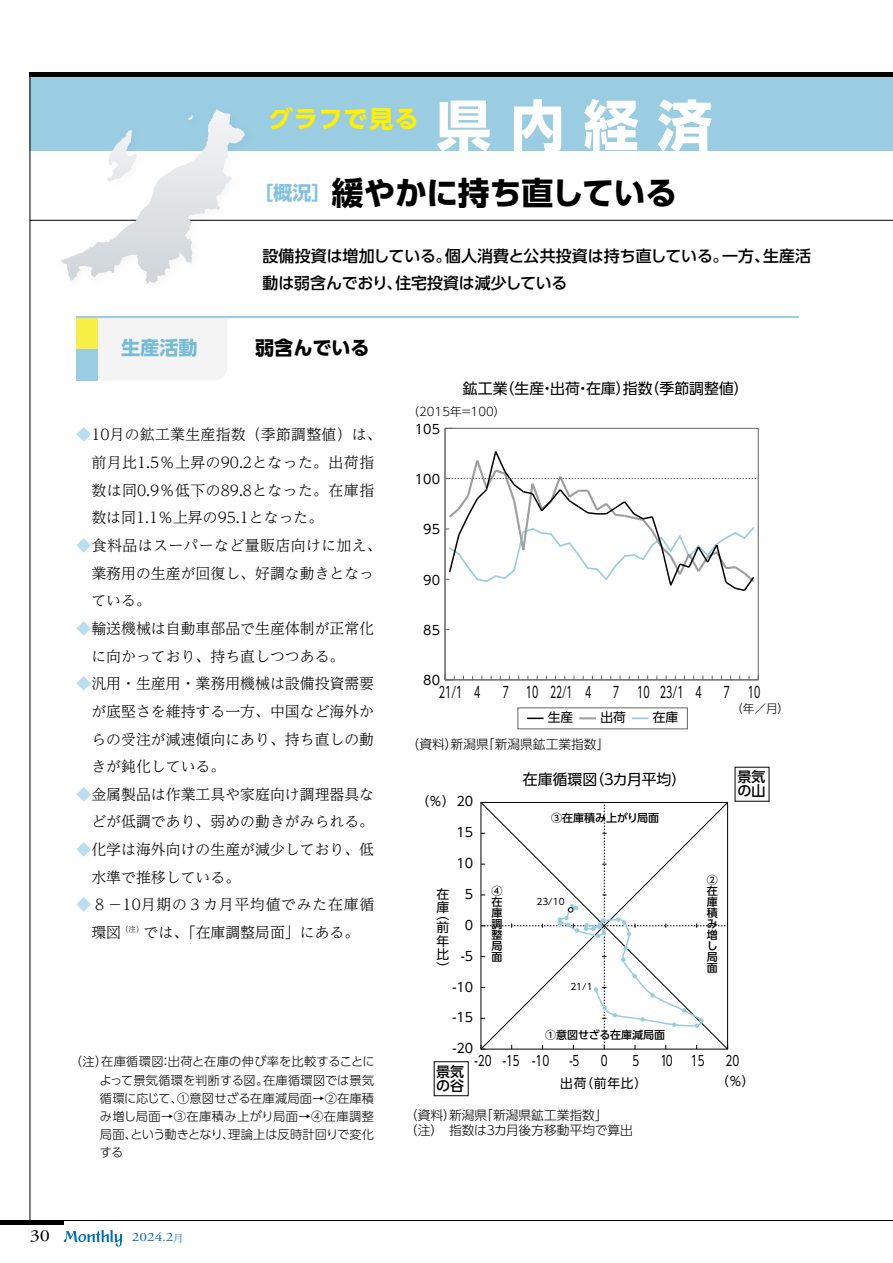
<style>
.page{position:relative;width:893px;height:1263px;background:#fff}
.page>*{position:absolute;margin:0;border:0;box-sizing:border-box;transform-origin:0 0}
.t1{font:700 55.35px "UD Shin Go Pr 6 N";color:#fff}
.t2{font:700 31.95px "UD Shin Go Pr 6 N";letter-spacing:-.005em;color:#000}
.t3{font:700 24.3px "UD Shin Go Pr 6 N";letter-spacing:.04em;color:#fef000}
.t4{font:700 19.2px "UD Shin Go Pr 6 N";color:#000}
.t5{font:16.95px "Adobe Garamond Pro";color:#000;scale:1.2 1}
.t6{font:500 15.9px/26.5px "UD Shin Go Pr 6 N";color:#000}
.t7{font:15.45px "UD Shin Go Pro";color:#000;scale:.59 1}
.t8{font:15.45px "UD Shin Go Pro";color:#000;scale:.62 1}
.t9{font:300 14.85px/27.6px "UD Reimin Pr 6 N";color:#000}
.t10{font:300 14.85px/27.6px "UD Reimin Pr 6 N";letter-spacing:.02em;color:#000}
.t11{font:300 14.85px/27.6px "UD Reimin Pr 6 N";letter-spacing:.05em;color:#000;text-align:center}
.t12{font:14.85px "UD Shin Go Pro";color:#000}
.t13{font:13.95px "UD Shin Go Pro";color:#000;scale:.75 1}
.t14{font:500 13.95px/14.4px "UD Shin Go Pro";color:#000}
.t15{font:300 12.75px/15.6px "UD Shin Go Pro";color:#000}
.t16{font:12.75px/13.5px "UD Shin Go Pro";color:#000}
.t17{font:12.75px "UD Shin Go Pr 6 N";color:#000}
.t18{font:12.75px "Adobe Garamond Pro";color:#006eb8;scale:1.2 1}
.t19{font:300 12.15px/18px "UD Shin Go Pr 6 N";letter-spacing:.015em;color:#000;text-align:justify}
.t20{font:300 11.7px "UD Shin Go Pro";color:#000}
.t21{font:500 10.95px/10.9px "UD Shin Go Pro";color:#000;text-align:justify}
.t22{font:9px "UD Shin Go Pro";color:#000}
.s1{color:#76bcd5}
.s2{color:#bcddef}
.s3{font-family:"Reim Pr 6 N";font-weight:300;font-size:10.35px}
</style>
<div class="page">
<div style="left:30px;top:72px;width:863px;height:79px;background:#9acce2"></div>
<div style="left:98px;top:318px;width:129px;height:62px;background:#f4f4f4"></div>
<div style="left:77px;top:317px;width:21px;height:32px;background:#f7ee46"></div>
<div style="left:77px;top:349px;width:21px;height:32px;background:#9acce2"></div>
<hr style="left:77px;top:317px;width:722px;height:1px;background:#9acce2">
<hr style="left:30px;top:220px;width:863px;height:1px;background:#000">
<svg style="left:527px;top:718px;width:17px;height:1px"></svg>
<svg style="left:579px;top:717px;width:17px;height:2px"></svg>
<svg style="left:632px;top:717px;width:17px;height:2px"></svg>
<div style="left:517px;top:707px;width:171px;height:22px;border:1px solid #656464"></div>
<svg style="left:447px;top:451px;width:309px;height:140px"></svg>
<div style="left:445px;top:428px;width:314px;height:252px;border:1px solid #656464"></div>
<svg style="left:480px;top:802px;width:248px;height:248px"></svg>
<img style="left:55px;top:109px;width:200px;height:175px">
<svg style="left:60px;top:110px;width:156px;height:171px"></svg>
<hr style="left:30px;top:77px;width:1px;height:1143px;background:#000">
<div style="left:0;top:1220px;width:64px;height:5px;background:#000"></div>
<div style="left:30px;top:72px;width:863px;height:5px;background:#000"></div>
<hr style="left:0;top:1220px;width:893px;height:1px;background:#000">
<svg style="left:64px;top:1230px;width:58px;height:16px"></svg>
<h3 class="t3" style="left:269px;top:99px;width:152px">グラフで見る</h3>
<h1 class="t1" style="left:436px;top:80px;width:278px">県 内 経 済</h1>
<h2 class="t2" style="left:254px;top:166px;width:425px"><sup>［概況］</sup>緩やかに持ち直している</h2>
<p class="t6" style="left:263px;top:242px;width:550px">設備投資は増加している。個人消費と公共投資は持ち直している。一方、生産活動は弱含んでおり、住宅投資は減少している</p>
<p class="t4" style="left:121px;top:332px;width:250px"><span class="s1">生産活動</span>　　　弱含んでいる</p>
<p class="t10" style="left:91px;top:420px;width:292px;text-indent:-15px"><span class="s2">◆</span>10月の鉱工業生産指数（季節調整値）は、前月比1.5％上昇の90.2となった。出荷指数は同0.9％低下の89.8となった。在庫指数は同1.1％上昇の95.1となった。</p>
<p class="t9" style="left:91px;top:531px;width:292px;text-indent:-15px"><span class="s2">◆</span>食料品はスーパーなど量販店向けに加え、業務用の生産が回復し、好調な動きとなっている。</p>
<p class="t9" style="left:91px;top:614px;width:284px;text-indent:-15px"><span class="s2">◆</span>輸送機械は自動車部品で生産体制が正常化に向かっており、持ち直しつつある。</p>
<p class="t9" style="left:91px;top:669px;width:284px;text-align:justify;text-indent:-15px"><span class="s2">◆</span>汎用・生産用・業務用機械は設備投資需要が底堅さを維持する一方、中国など海外からの受注が減速傾向にあり、持ち直しの動きが鈍化している。</p>
<p class="t9" style="left:77px;top:780px;width:299px;text-align:right"><span class="s2">◆</span>金属製品は作業工具や家庭向け調理器具などが低調であり、弱めの動きがみられる。</p>
<p class="t9" style="left:91px;top:835px;width:284px;text-indent:-15px"><span class="s2">◆</span>化学は海外向けの生産が減少しており、低水準で推移している。</p>
<p class="t11" style="left:77px;top:890px;width:299px"><span class="s2">◆</span>８－10月期の３カ月平均値でみた在庫循環図<sup>（注）</sup>では、「在庫調整局面」にある。</p>
<p class="t19" style="left:99px;top:1052px;width:277px;text-indent:-30px">（注）在庫循環図：出荷と在庫の伸び率を比較することによって景気循環を判断する図。在庫循環図では景気循環に応じて、①意図せざる在庫減局面→②在庫積み増し局面→③在庫積み上がり局面→④在庫調整局面、という動きとなり、理論上は反時計回りで変化する</p>
<p class="t5" style="left:30px;top:1225px;width:19px">30</p>
<p class="t18" style="left:132px;top:1229px;width:45px">2024.2<span class="s3">月</span></p>
<p class="t12" style="left:463px;top:376px;width:287px">鉱工業（生産・出荷・在庫）指数（季節調整値）</p>
<p class="t20" style="left:407px;top:402px;width:99px">（2015年＝100）</p>
<p class="t17" style="left:415px;top:419px;width:27px">105</p>
<p class="t17" style="left:415px;top:469px;width:27px">100</p>
<p class="t17" style="left:423px;top:519px;width:18px">95</p>
<p class="t17" style="left:423px;top:570px;width:18px">90</p>
<p class="t17" style="left:423px;top:620px;width:18px">85</p>
<p class="t17" style="left:423px;top:670px;width:18px">80</p>
<p class="t8" style="left:439px;top:680px;width:69px">21/1 4</p>
<p class="t7" style="left:503px;top:680px;width:152px">7 10 22/1 4</p>
<p class="t7" style="left:613px;top:680px;width:152px">7 10 23/1 4</p>
<p class="t7" style="left:724px;top:680px;width:64px">7 10</p>
<p class="t20" style="left:731px;top:699px;width:60px">（年／月）</p>
<p class="t16" style="left:548px;top:710px;width:27px">生産</p>
<p class="t16" style="left:600px;top:710px;width:27px">出荷</p>
<p class="t16" style="left:653px;top:710px;width:27px">在庫</p>
<p class="t15" style="left:407px;top:736px;width:204px">（資料）新潟県「新潟県鉱工業指数」</p>
<p class="t16" style="left:416px;top:794px;width:58px">（％）20</p>
<p class="t16" style="left:437px;top:886px;width:14px">在庫</p>
<p class="t16" style="left:437px;top:907px;width:14px;text-align:justify">（前年比）</p>
<p class="t16" style="left:456px;top:825px;width:18px">15</p>
<p class="t16" style="left:456px;top:856px;width:18px">10</p>
<p class="t16" style="left:465px;top:887px;width:10px">5</p>
<p class="t16" style="left:465px;top:918px;width:10px">0</p>
<p class="t16" style="left:461px;top:949px;width:14px">-5</p>
<p class="t16" style="left:452px;top:979px;width:22px">-10</p>
<p class="t16" style="left:452px;top:1010px;width:22px">-15</p>
<p class="t21" style="left:492px;top:885px;width:12px">④在庫調整局面</p>
<p class="t12" style="left:523px;top:767px;width:165px">在庫循環図（３カ月平均）</p>
<p class="t21" style="left:551px;top:812px;width:110px">③在庫積み上がり局面</p>
<p class="t22" style="left:536px;top:894px;width:30px">23/10</p>
<p class="t22" style="left:570px;top:979px;width:24px">21/1</p>
<p class="t21" style="left:545px;top:1029px;width:121px">①意図せざる在庫減局面</p>
<p class="t14" style="left:737px;top:769px;width:30px">景気の山</p>
<p class="t21" style="left:707px;top:874px;width:12px">②在庫積み増し局面</p>
<p class="t16" style="left:452px;top:1041px;width:22px">-20</p>
<p class="t13" style="left:474px;top:1049px;width:101px">-20 -15 -10</p>
<p class="t13" style="left:569px;top:1049px;width:15px">-5</p>
<p class="t13" style="left:601px;top:1049px;width:11px">0</p>
<p class="t13" style="left:632px;top:1049px;width:11px">5</p>
<p class="t13" style="left:661px;top:1049px;width:18px">10</p>
<p class="t13" style="left:691px;top:1049px;width:20px">15</p>
<p class="t13" style="left:726px;top:1049px;width:20px">20</p>
<p class="t14" style="left:436px;top:1064px;width:30px">景気の谷</p>
<p class="t16" style="left:716px;top:1074px;width:40px">（％）</p>
<p class="t16" style="left:560px;top:1076px;width:89px">出荷（前年比）</p>
<p class="t15" style="left:405px;top:1106px;width:229px">（資料）新潟県「新潟県鉱工業指数」<br>（注）　指数は３カ月後方移動平均で算出</p>
</div>
